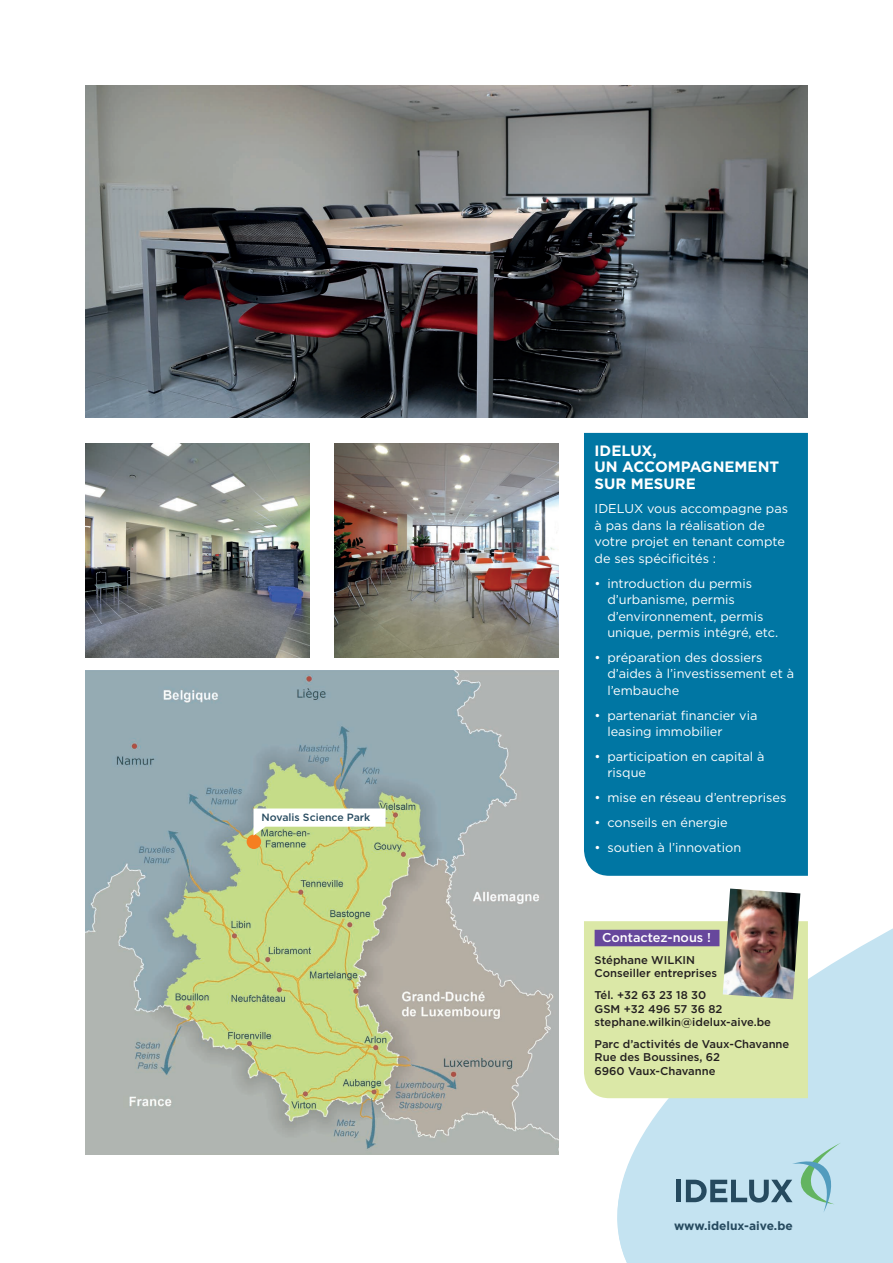
<style>
.page{position:relative;width:893px;height:1263px;background:#fff}
.page>*{position:absolute;margin:0;border:0;box-sizing:border-box;transform-origin:0 0}
.t1{font:700 15px/16.5px "Gotham";color:#fff}
.t2{font:12.75px/16.5px "Gotham";color:#fff}
.t3{font:500 12.75px "Gotham";color:#fff}
.t4{font:700 12px "Gotham";color:#264a5f}
.t5{font:500 11.25px/13.5px "Gotham";color:#231f20}
.t6{font:500 10.5px "Gotham";color:#264a5f}
</style>
<div class="page">
<img style="left:85px;top:85px;width:723px;height:333px">
<img style="left:85px;top:671px;width:473px;height:483px">
<div style="left:247px;top:834px;width:14px;height:15px;background:#f57f21;border-radius:50%"></div>
<svg style="left:253px;top:808px;width:133px;height:28px"></svg>
<div style="left:584px;top:433px;width:224px;height:443px;background:#0076a3"></div>
<img style="left:334px;top:443px;width:224px;height:214px">
<img style="left:85px;top:443px;width:224px;height:214px">
<svg style="left:615px;top:928px;width:278px;height:335px;fill:#c4e3f1"></svg>
<div style="left:676px;top:1180px;width:5px;height:22px;background:#264a5f"></div>
<svg style="left:686px;top:1143px;width:155px;height:69px"></svg>
<div style="left:584px;top:921px;width:224px;height:177px;background:#dbe8a7"></div>
<div style="left:595px;top:930px;width:124px;height:16px;background:#67479c"></div>
<img style="left:723px;top:888px;width:77px;height:111px">
<p class="t6" style="left:261px;top:811px;width:110px">Novalis Science Park</p>
<p class="t1" style="left:595px;top:442px;width:186px">IDELUX,<br>UN ACCOMPAGNEMENT<br>SUR MESURE</p>
<p class="t2" style="left:595px;top:500px;width:195px">IDELUX vous accompagne pas à pas dans la réalisation de votre projet en tenant compte de ses spécificités :</p>
<p class="t2" style="left:607px;top:574px;width:172px;text-indent:-13px">• introduction du permis d’urbanisme, permis d’environnement, permis unique, permis intégré, etc.</p>
<p class="t2" style="left:607px;top:649px;width:188px;text-indent:-13px">• préparation des dossiers d’aides à l’investissement et à l’embauche</p>
<p class="t2" style="left:607px;top:706px;width:152px;text-indent:-13px">• partenariat financier via leasing immobilier</p>
<p class="t2" style="left:607px;top:748px;width:159px;text-indent:-13px">• participation en capital à risque</p>
<p class="t2" style="left:595px;top:789px;width:193px">• mise en réseau d’entreprises</p>
<p class="t2" style="left:595px;top:814px;width:135px">• conseils en énergie</p>
<p class="t2" style="left:595px;top:838px;width:148px">• soutien à l’innovation</p>
<p class="t3" style="left:602px;top:929px;width:110px">Contactez-nous !</p>
<p class="t5" style="left:595px;top:953px;width:124px">Stéphane WILKIN<br>Conseiller entreprises</p>
<p class="t5" style="left:595px;top:988px;width:178px">Tél. +32 63 23 18 30<br>GSM +32 496 57 36 82 stephane.wilkin@idelux-aive.be</p>
<p class="t5" style="left:595px;top:1037px;width:196px">Parc d’activités de Vaux-Chavanne<br>Rue des Boussines, 62<br>6960 Vaux-Chavanne</p>
<p class="t4" style="left:674px;top:1217px;width:120px">www.idelux-aive.be</p>
</div>
